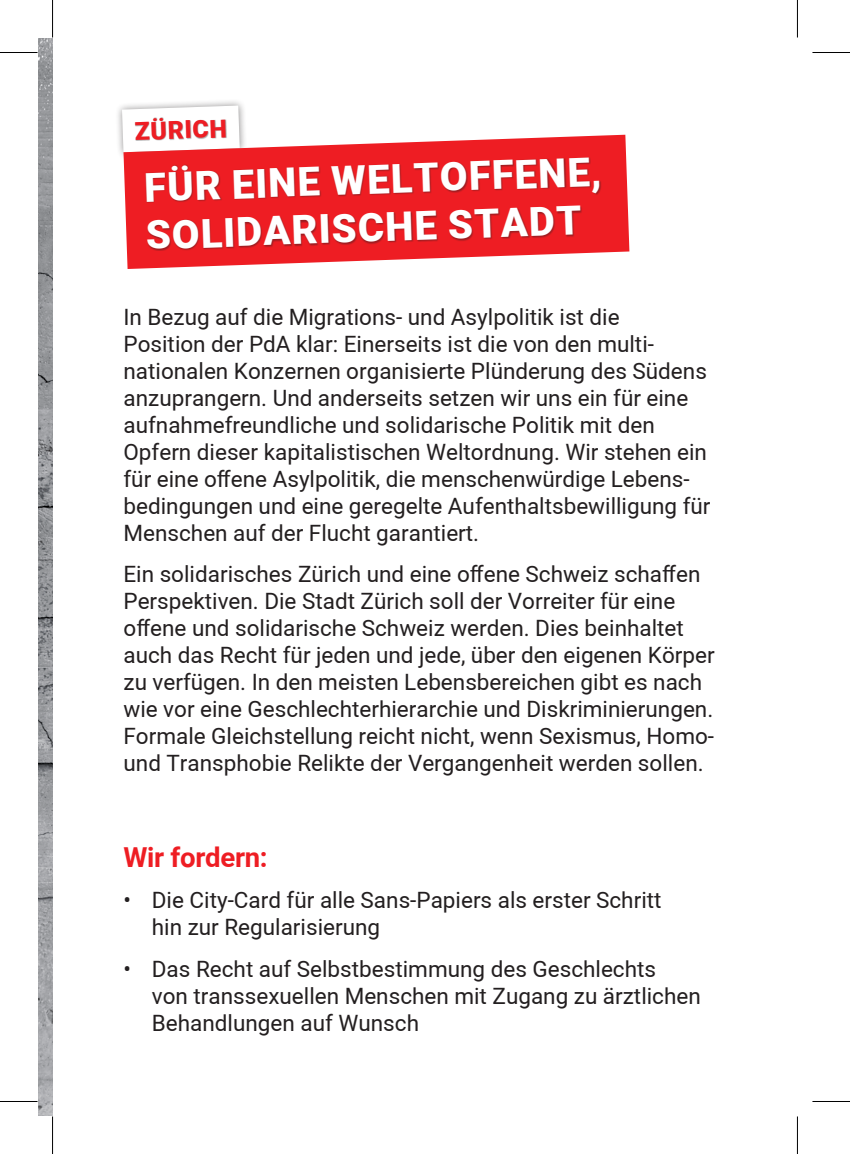
<style>
.page{position:relative;width:850px;height:1154px;background:#fff}
.page>*{position:absolute;margin:0;border:0;box-sizing:border-box;transform-origin:0 0}
.t1{font:900 40px/48px "Araboto";color:#fff}
.t2{font:700 27.5px "Araboto";letter-spacing:-.01em;color:#ee1d23}
.t3{font:900 24.75px "Araboto";color:#ee1d23}
.t4{font:22.5px/27px "Araboto";color:#231f20}
</style>
<div class="page">
<img style="left:38px;top:38px;width:14px;height:1077px">
<img style="left:38px;top:228px;width:14px;height:697px">
<div style="left:114px;top:98px;width:133px;height:62px;background:#231f20;opacity:.5"></div>
<svg style="left:122px;top:106px;width:117px;height:46px"></svg>
<div style="left:135px;top:117px;width:92px;height:24px;background:#231f20;opacity:.4"></div>
<svg style="left:123px;top:135px;width:506px;height:134px;fill:#ee1d23"></svg>
<div style="left:145px;top:157px;width:456px;height:94px;background:#231f20;opacity:.4"></div>
<hr style="left:0;top:52px;width:38px;height:1px;background:#000">
<hr style="left:812px;top:52px;width:37px;height:1px;background:#000">
<hr style="left:0;top:1101px;width:38px;height:1px;background:#000">
<hr style="left:812px;top:1101px;width:37px;height:1px;background:#000">
<hr style="left:52px;top:0;width:1px;height:38px;background:#000">
<hr style="left:52px;top:1116px;width:1px;height:38px;background:#000">
<hr style="left:796px;top:0;width:1px;height:38px;background:#000">
<hr style="left:796px;top:1116px;width:1px;height:38px;background:#000">
<p class="t3" style="left:134px;top:114px;width:94px;rotate:-2deg">ZÜRICH</p>
<h1 class="t1" style="left:143px;top:166px;width:459px;rotate:-2deg">FÜR EINE WELTOFFENE,<br>SOLIDARISCHE STADT</h1>
<p class="t4" style="left:123px;top:304px;width:588px">In Bezug auf die Migrations- und Asylpolitik ist die<br>Position der PdA klar: Einerseits ist die von den multi&shy;nationalen Konzernen organisierte Plünderung des Südens anzuprangern. Und anderseits setzen wir uns ein für eine aufnahmefreundliche und solidarische Politik mit den Opfern dieser kapitalistischen Weltordnung. Wir stehen ein für eine offene Asylpolitik, die menschenwürdige Lebens&shy;bedingungen und eine geregelte Aufenthaltsbewilligung für Menschen auf der Flucht garantiert.</p>
<p class="t4" style="left:123px;top:562px;width:592px">Ein solidarisches Zürich und eine offene Schweiz schaffen Perspektiven. Die Stadt Zürich soll der Vorreiter für eine offene und solidarische Schweiz werden. Dies beinhaltet auch das Recht für jeden und jede, über den eigenen Körper zu verfügen. In den meisten Lebensbereichen gibt es nach wie vor eine Geschlechterhierarchie und Diskriminierungen.<br>Formale Gleichstellung reicht nicht, wenn Sexismus, Homo&shy;und Transphobie Relikte der Vergangenheit werden sollen.</p>
<p class="t2" style="left:123px;top:838px;width:146px">Wir fordern:</p>
<p class="t4" style="left:152px;top:887px;width:511px;text-indent:-28px">• Die City-Card für alle Sans-Papiers als erster Schritt hin zur Regularisierung</p>
<p class="t4" style="left:152px;top:956px;width:550px;text-indent:-28px">• Das Recht auf Selbstbestimmung des Geschlechts<br>von transsexuellen Menschen mit Zugang zu ärztlichen<br>Behandlungen auf Wunsch</p>
</div>
